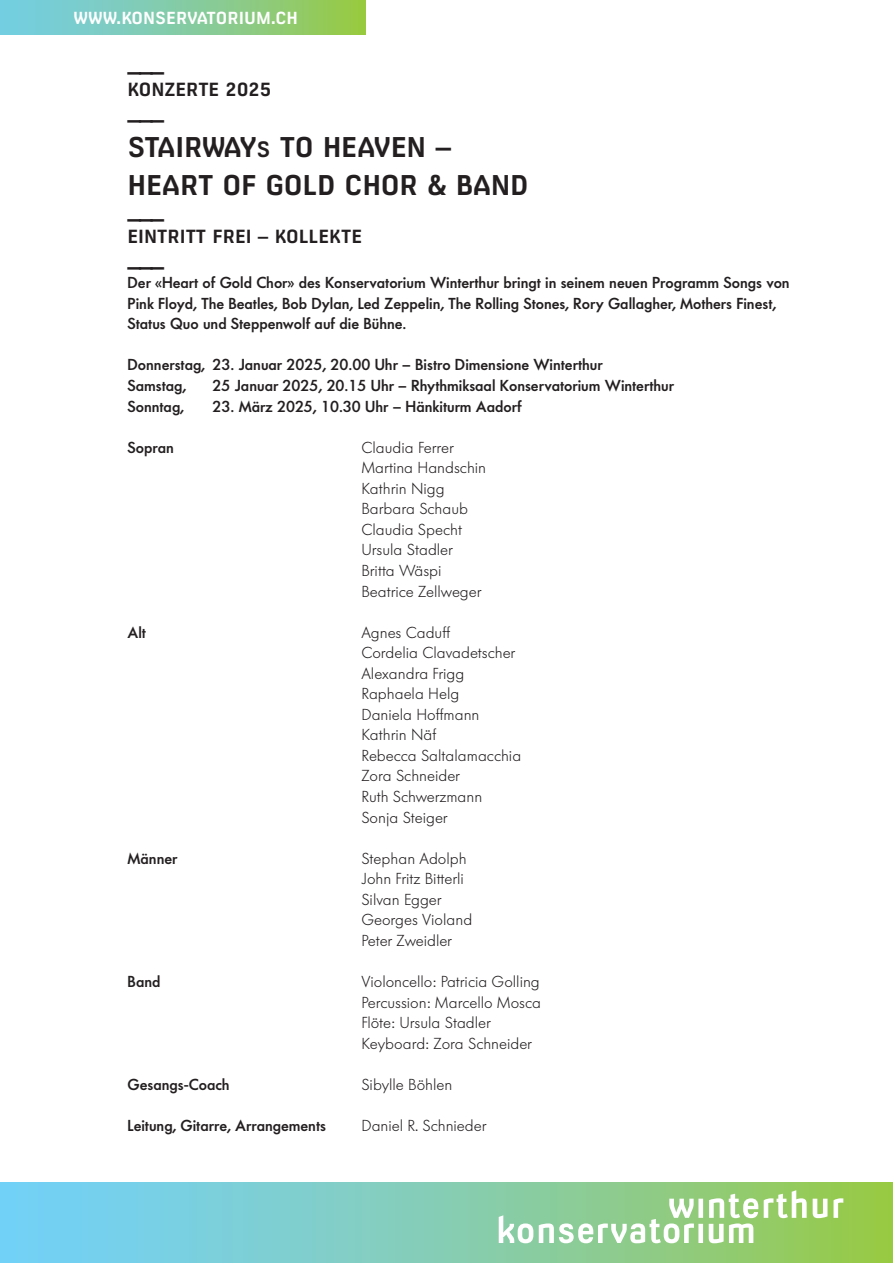
<style>
.page{position:relative;width:893px;height:1263px;background:#fff}
.page>*{position:absolute;margin:0;border:0;box-sizing:border-box;transform-origin:0 0}
.t1{font:700 27px/37.5px "Milibus Rg";letter-spacing:-.01em;color:#231f20}
.Strich{font:700 22.5px "Milibus Rg";color:#231f20}
.Titel_klein{font:700 18px "Milibus Rg";color:#231f20}
.t2{font:700 16.5px "Milibus Rg";color:#fff}
.Schüler_in{font:300 15.75px "Futura BQ";color:#231f20}
.Schüler_in-2{font:500 15.75px/20.5px "Futura BQ";color:#231f20}
.s1{font-size:21px}
</style>
<div class="page">
<div style="left:0;top:0;width:365px;height:34px;background:linear-gradient(to right,#72ceef,#98c94b)"></div>
<svg style="left:0;top:1182px;width:893px;height:81px"></svg>
<svg style="left:499px;top:1190px;width:344px;height:53px"></svg>
<p class="t2" style="left:74px;top:8px;width:226px">WWW.KONSERVATORIUM.CH</p>
<p class="Strich" style="left:128px;top:50px;width:38px">___</p>
<p class="Titel_klein" style="left:128px;top:78px;width:145px">KONZERTE 2025</p>
<p class="Strich" style="left:128px;top:98px;width:38px">___</p>
<p class="t1" style="left:128px;top:128px;width:403px">STAIRWAY<span class="s1">S</span> TO HEAVEN –<br>HEART OF GOLD CHOR &amp; BAND</p>
<p class="Strich" style="left:128px;top:197px;width:38px">___</p>
<p class="Titel_klein" style="left:128px;top:225px;width:236px">EINTRITT FREI – KOLLEKTE</p>
<p class="Strich" style="left:128px;top:245px;width:38px">___</p>
<p class="Schüler_in-2" style="left:128px;top:272px;width:664px">Der «Heart of Gold Chor» des Konservatorium Winterthur bringt in seinem neuen Programm Songs von<br>Pink Floyd, The Beatles, Bob Dylan, Led Zeppelin, The Rolling Stones, Rory Gallagher, Mothers Finest,<br>Status Quo und Steppenwolf auf die Bühne.</p>
<p class="Schüler_in-2" style="left:128px;top:355px;width:477px">Donnerstag, 23. Januar 2025, 20.00 Uhr – Bistro Dimensione Winterthur</p>
<p class="Schüler_in-2" style="left:128px;top:375px;width:60px">Samstag,</p>
<p class="Schüler_in-2" style="left:213px;top:375px;width:463px">25 Januar 2025, 20.15 Uhr – Rhythmiksaal Konservatorium Winterthur</p>
<p class="Schüler_in-2" style="left:128px;top:396px;width:58px">Sonntag,</p>
<p class="Schüler_in-2" style="left:213px;top:396px;width:311px">23. März 2025, 10.30 Uhr – Hänkiturm Aadorf</p>
<p class="Schüler_in-2" style="left:128px;top:437px;width:48px">Sopran</p>
<p class="Schüler_in" style="left:361px;top:437px;width:94px">Claudia Ferrer</p>
<p class="Schüler_in" style="left:361px;top:457px;width:126px">Martina Handschin</p>
<p class="Schüler_in" style="left:361px;top:478px;width:85px">Kathrin Nigg</p>
<p class="Schüler_in" style="left:361px;top:499px;width:108px">Barbara Schaub</p>
<p class="Schüler_in" style="left:361px;top:519px;width:102px">Claudia Specht</p>
<p class="Schüler_in" style="left:361px;top:540px;width:93px">Ursula Stadler</p>
<p class="Schüler_in" style="left:361px;top:560px;width:82px">Britta Wäspi</p>
<p class="Schüler_in" style="left:361px;top:581px;width:121px">Beatrice Zellweger</p>
<p class="Schüler_in-2" style="left:128px;top:622px;width:20px">Alt</p>
<p class="Schüler_in" style="left:361px;top:622px;width:90px">Agnes Caduff</p>
<p class="Schüler_in" style="left:361px;top:642px;width:155px">Cordelia Clavadetscher</p>
<p class="Schüler_in" style="left:361px;top:663px;width:104px">Alexandra Frigg</p>
<p class="Schüler_in" style="left:361px;top:684px;width:99px">Raphaela Helg</p>
<p class="Schüler_in" style="left:361px;top:704px;width:120px">Daniela Hoffmann</p>
<p class="Schüler_in" style="left:361px;top:725px;width:76px">Kathrin Näf</p>
<p class="Schüler_in" style="left:361px;top:745px;width:161px">Rebecca Saltalamacchia</p>
<p class="Schüler_in" style="left:361px;top:766px;width:100px">Zora Schneider</p>
<p class="Schüler_in" style="left:361px;top:786px;width:122px">Ruth Schwerzmann</p>
<p class="Schüler_in" style="left:361px;top:807px;width:88px">Sonja Steiger</p>
<p class="Schüler_in-2" style="left:128px;top:848px;width:51px">Männer</p>
<p class="Schüler_in" style="left:361px;top:848px;width:107px">Stephan Adolph</p>
<p class="Schüler_in" style="left:361px;top:868px;width:104px">John Fritz Bitterli</p>
<p class="Schüler_in" style="left:361px;top:889px;width:82px">Silvan Egger</p>
<p class="Schüler_in" style="left:361px;top:910px;width:112px">Georges Violand</p>
<p class="Schüler_in" style="left:361px;top:930px;width:92px">Peter Zweidler</p>
<p class="Schüler_in-2" style="left:128px;top:971px;width:34px">Band</p>
<p class="Schüler_in" style="left:361px;top:971px;width:180px">Violoncello: Patricia Golling</p>
<p class="Schüler_in" style="left:361px;top:992px;width:181px">Percussion: Marcello Mosca</p>
<p class="Schüler_in" style="left:361px;top:1012px;width:131px">Flöte: Ursula Stadler</p>
<p class="Schüler_in" style="left:361px;top:1033px;width:172px">Keyboard: Zora Schneider</p>
<p class="Schüler_in-2" style="left:128px;top:1074px;width:104px">Gesangs-Coach</p>
<p class="Schüler_in" style="left:361px;top:1074px;width:92px">Sibylle Böhlen</p>
<p class="Schüler_in-2" style="left:128px;top:1115px;width:200px">Leitung, Gitarre, Arrangements</p>
<p class="Schüler_in" style="left:361px;top:1115px;width:126px">Daniel R. Schnieder</p>
</div>
